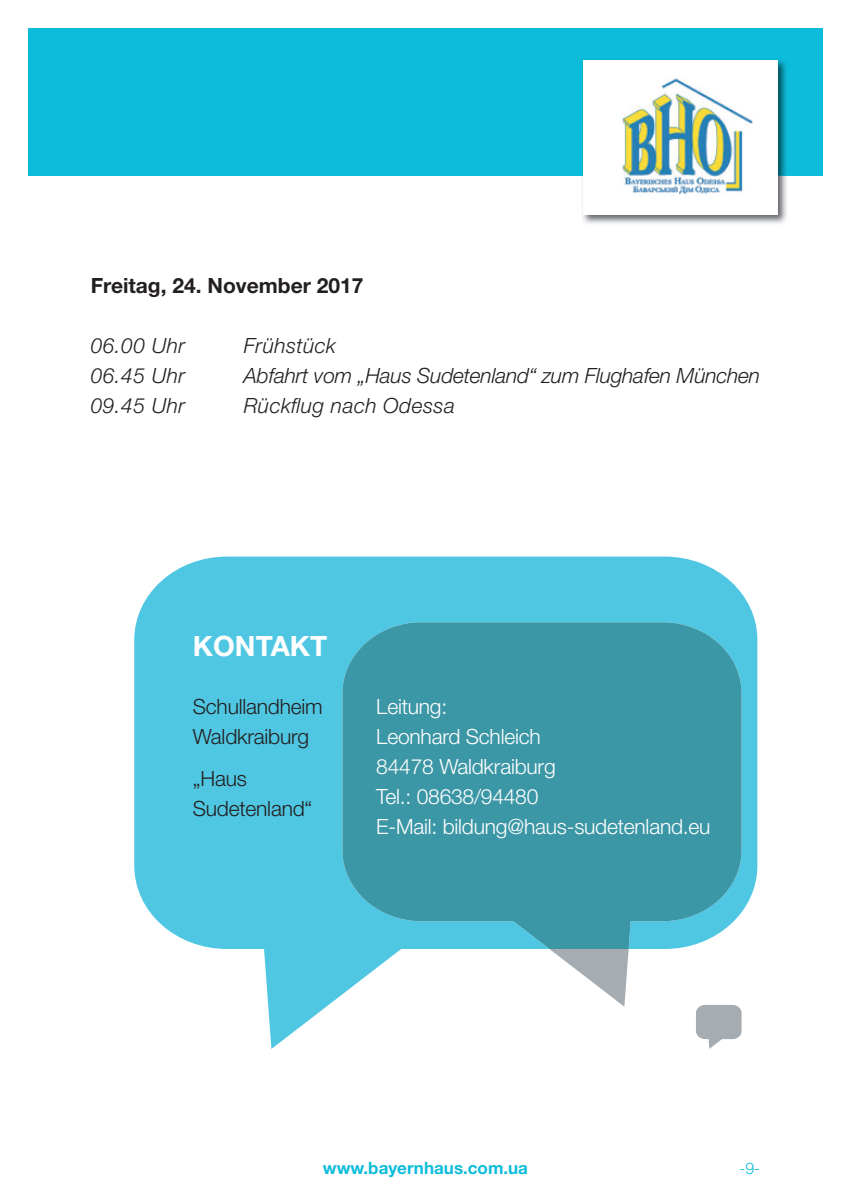
<style>
.page{position:relative;width:851px;height:1202px;background:#fff}
.page>*{position:absolute;margin:0;border:0;box-sizing:border-box;transform-origin:0 0}
.t1{font:700 28px "Helvetica Neue LT Std";color:#fff}
.t2{font:300 21px/30px "Helvetica Neue LT Std";letter-spacing:-.01em;color:#fff}
.t3{font:italic 300 21px "Helvetica Neue LT Std";letter-spacing:-.01em;color:#231f20}
.t4{font:300 21px/30px "Helvetica Neue LT Std";letter-spacing:-.01em;color:#231f20}
.t5{font:italic 300 21px "Helvetica Neue LT Std";letter-spacing:.02em;color:#231f20}
.t6{font:700 21px "Helvetica Neue LT Std";color:#231f20}
.t7{font:700 17px "Helvetica Neue LT Std";color:#0dbcdb}
.t8{font:300 16px "Helvetica Neue LT Std";color:#0dbcdb}
</style>
<div class="page">
<div style="left:28px;top:28px;width:794px;height:148px;background:#0dbcdb"></div>
<img style="left:581px;top:60px;width:207px;height:164px">
<div style="left:583px;top:60px;width:194px;height:155px;background:#fff"></div>
<img style="left:622px;top:78px;width:131px;height:117px">
<svg style="left:134px;top:557px;width:623px;height:492px;fill:#50c7e2"></svg>
<svg style="left:549px;top:949px;width:79px;height:58px"></svg>
<svg style="left:342px;top:622px;width:399px;height:327px;fill:#3b96a5"></svg>
<svg style="left:695px;top:1005px;width:46px;height:44px"></svg>
<p class="t6" style="left:91px;top:272px;width:274px">Freitag, 24. November 2017</p>
<p class="t3" style="left:91px;top:333px;width:96px">06.00 Uhr</p>
<p class="t5" style="left:244px;top:333px;width:94px">Frühstück</p>
<p class="t3" style="left:91px;top:363px;width:96px">06.45 Uhr</p>
<p class="t3" style="left:244px;top:363px;width:517px">Abfahrt vom „Haus Sudetenland“ zum Flughafen München</p>
<p class="t3" style="left:91px;top:393px;width:96px">09.45 Uhr</p>
<p class="t5" style="left:244px;top:393px;width:212px">Rückflug nach Odessa</p>
<h1 class="t1" style="left:193px;top:629px;width:136px">KONTAKT</h1>
<p class="t4" style="left:193px;top:691px;width:131px">Schullandheim<br>Waldkraiburg</p>
<p class="t4" style="left:193px;top:763px;width:121px">„Haus<br>Sudetenland“</p>
<p class="t2" style="left:376px;top:691px;width:336px">Leitung:<br>Leonhard Schleich<br>84478 Waldkraiburg<br>Tel.: 08638/94480<br>E-Mail: bildung@haus-sudetenland.eu</p>
<p class="t7" style="left:323px;top:1157px;width:206px">www.bayernhaus.com.ua</p>
<p class="t8" style="left:739px;top:1158px;width:22px">-9-</p>
</div>
